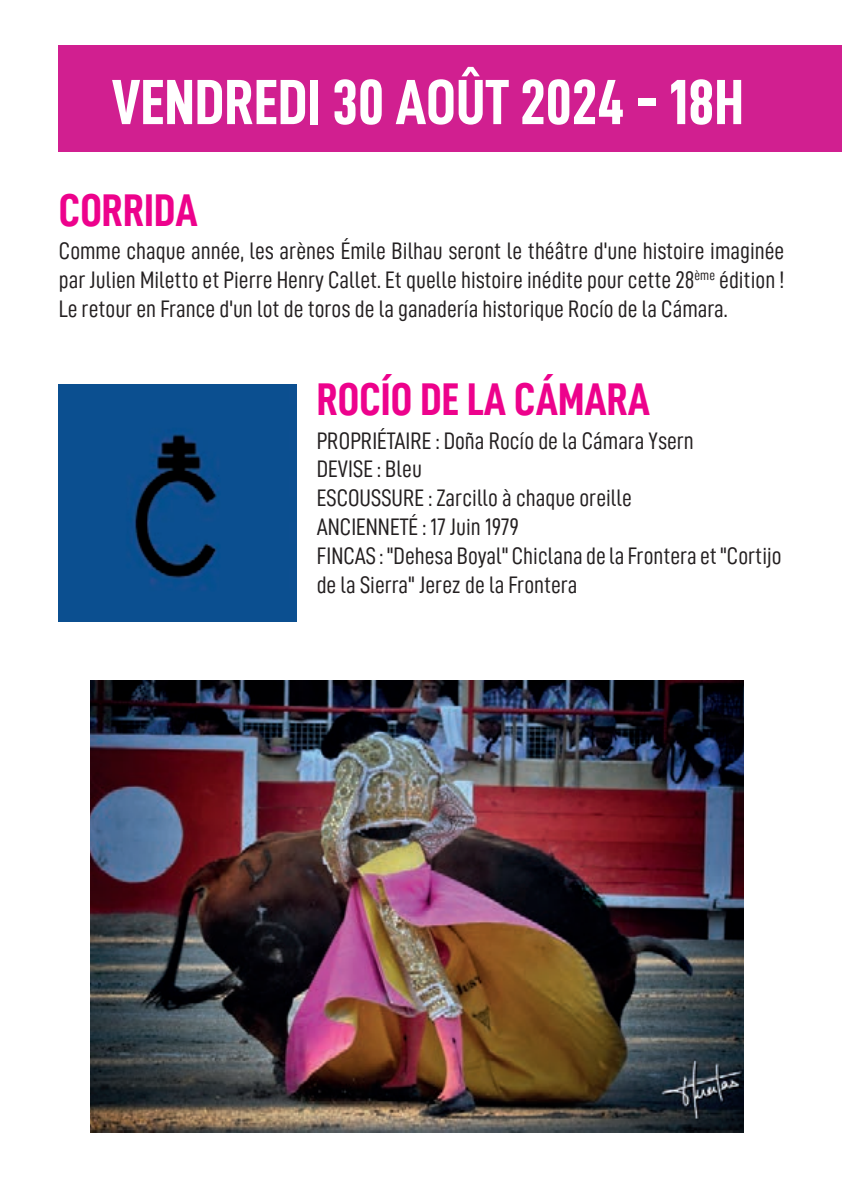
<style>
.page{position:relative;width:842px;height:1191px;background:#fff}
.page>*{position:absolute;margin:0;border:0;box-sizing:border-box;transform-origin:0 0}
.t1{font:64px "D DIN Condensed Bold";color:#fff}
.t2{font:46px "D DIN Condensed Bold";color:#ed028c}
.t3{font:24px/28.8px "D DIN Condensed";color:#231f20;text-align:justify}
</style>
<div class="page">
<div style="left:58px;top:45px;width:784px;height:107px;background:#d11f90"></div>
<img style="left:90px;top:680px;width:654px;height:452px">
<img style="left:58px;top:384px;width:238px;height:237px">
<h1 class="t1" style="left:112px;top:67px;width:634px">VENDREDI 30 AOÛT 2024 - 18H</h1>
<h2 class="t2" style="left:59px;top:184px;width:140px">CORRIDA</h2>
<p class="t3" style="left:59px;top:236px;width:727px">Comme chaque année, les arènes Émile Bilhau seront le théâtre d'une histoire imaginée par Julien Miletto et Pierre Henry Callet. Et quelle histoire inédite pour cette 28<sup>ème</sup> édition !<br>Le retour en France d'un lot de toros de la ganadería historique Rocío de la Cámara.</p>
<h2 class="t2" style="left:317px;top:374px;width:335px">ROCÍO DE LA CÁMARA</h2>
<p class="t3" style="left:317px;top:425px;width:466px;text-align:left">PROPRIÉTAIRE : Doña Rocío de la Cámara Ysern<br>DEVISE : Bleu<br>ESCOUSSURE : Zarcillo à chaque oreille<br>ANCIENNETÉ : 17 Juin 1979<br>FINCAS : "Dehesa Boyal" Chiclana de la Frontera et "Cortijo de la Sierra" Jerez de la Frontera</p>
</div>
